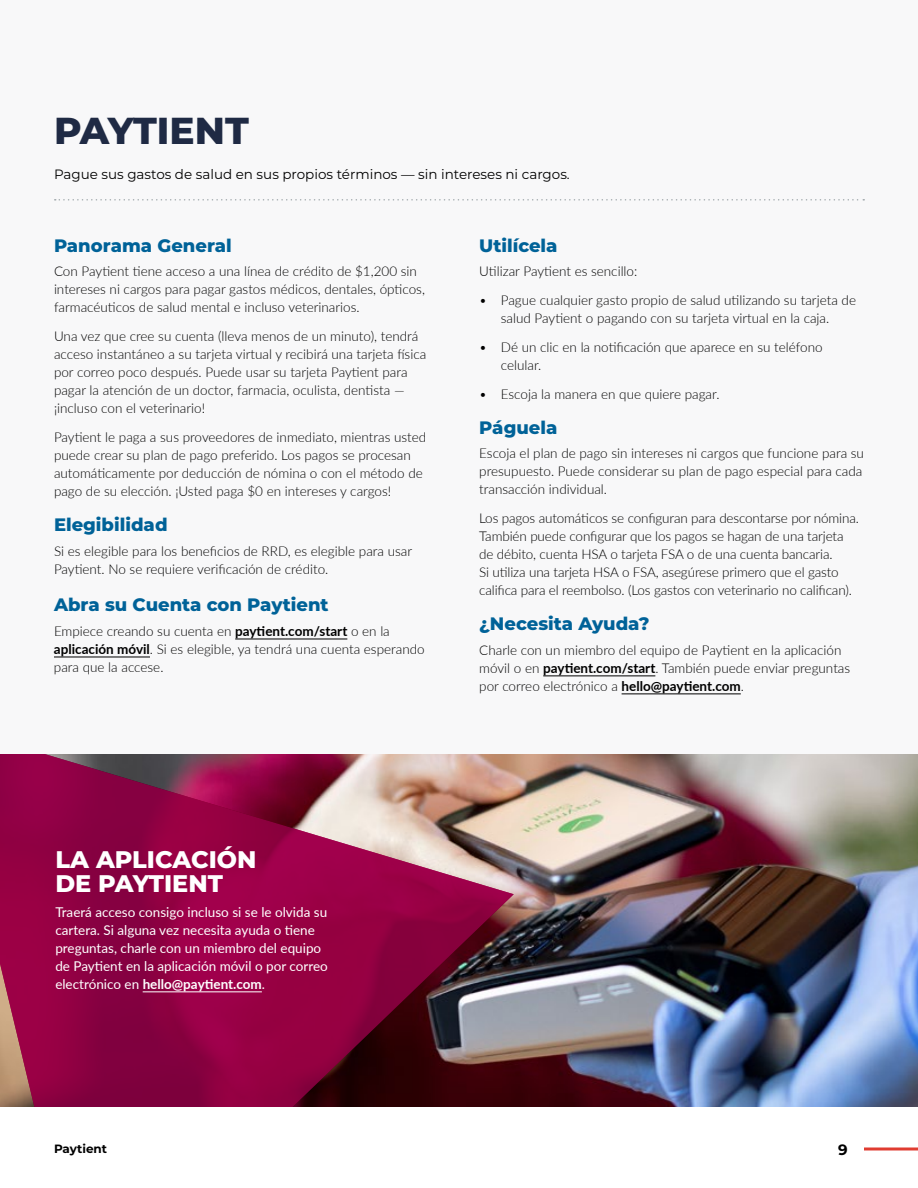
<style>
.page{position:relative;width:918px;height:1188px;background:#f8f8f9}
.page>*{position:absolute;margin:0;border:0;box-sizing:border-box;transform-origin:0 0}
.t1{font:800 37.5px "Montserrat";color:#1f2a44}
.t2{font:800 24px/24px "Montserrat";color:#fff}
.t3{font:800 18px "Montserrat";color:#006298}
.t4{font:700 15px "Montserrat";color:#000}
.t5{font:300 13.5px/18px "Lato";color:#000}
.t6{font:13.5px/18px "Lato";color:#fff}
.t7{font:13.5px "Montserrat";color:#000}
.t8{font:700 12px "Montserrat";color:#000}
.s1{font-weight:700}
</style>
<div class="page">
<img style="left:514px;top:754px;width:404px;height:353px">
<svg style="left:0;top:754px;width:514px;height:353px;background:#8e1e4c"></svg>
<hr style="left:143px;top:992px;width:119px;height:1px;background:#fff">
<svg style="left:55px;top:199px;width:809px;height:2px"></svg>
<hr style="left:235px;top:639px;width:112px;height:1px;background:#000">
<hr style="left:54px;top:657px;width:96px;height:1px;background:#000">
<hr style="left:543px;top:676px;width:112px;height:1px;background:#000">
<hr style="left:622px;top:694px;width:119px;height:1px;background:#000">
<h1 class="t1" style="left:54px;top:103px;width:196px">PAYTIENT</h1>
<p class="t7" style="left:54px;top:165px;width:517px">Pague sus gastos de salud en sus propios términos — sin intereses ni cargos.</p>
<h3 class="t3" style="left:54px;top:232px;width:179px">Panorama General</h3>
<p class="t5" style="left:54px;top:262px;width:372px">Con Paytient tiene acceso a una línea de crédito de $1,200 sin intereses ni cargos para pagar gastos médicos, dentales, ópticos, farmacéuticos de salud mental e incluso veterinarios.</p>
<p class="t5" style="left:54px;top:327px;width:374px">Una vez que cree su cuenta (lleva menos de un minuto), tendrá acceso instantáneo a su tarjeta virtual y recibirá una tarjeta física por correo poco después. Puede usar su tarjeta Paytient para pagar la atención de un doctor, farmacia, oculista, dentista — ¡incluso con el veterinario!</p>
<p class="t5" style="left:54px;top:428px;width:374px">Paytient le paga a sus proveedores de inmediato, mientras usted puede crear su plan de pago preferido. Los pagos se procesan automáticamente por deducción de nómina o con el método de pago de su elección. ¡Usted paga $0 en intereses y cargos!</p>
<h3 class="t3" style="left:54px;top:511px;width:115px">Elegibilidad</h3>
<p class="t5" style="left:54px;top:541px;width:360px">Si es elegible para los beneficios de RRD, es elegible para usar<br>Paytient. No se requiere verificación de crédito.</p>
<h3 class="t3" style="left:54px;top:592px;width:276px">Abra su Cuenta con Paytient</h3>
<p class="t5" style="left:54px;top:622px;width:372px">Empiece creando su cuenta en <span class="s1">paytient.com/start</span> o en la <span class="s1">aplicación móvil</span>. Si es elegible, ya tendrá una cuenta esperando para que la accese.</p>
<h3 class="t3" style="left:479px;top:232px;width:80px">Utilícela</h3>
<p class="t5" style="left:479px;top:262px;width:160px">Utilizar Paytient es sencillo:</p>
<p class="t5" style="left:479px;top:291px;width:378px;text-align:center">• Pague cualquier gasto propio de salud utilizando su tarjeta de salud Paytient o pagando con su tarjeta virtual en la caja.</p>
<p class="t5" style="left:501px;top:338px;width:323px;text-indent:-22px">• Dé un clic en la notificación que aparece en su teléfono celular.</p>
<p class="t5" style="left:479px;top:385px;width:242px">• Escoja la manera en que quiere pagar.</p>
<h3 class="t3" style="left:479px;top:414px;width:80px">Páguela</h3>
<p class="t5" style="left:479px;top:444px;width:386px;text-align:justify">Escoja el plan de pago sin intereses ni cargos que funcione para su presupuesto. Puede considerar su plan de pago especial para cada transacción individual.</p>
<p class="t5" style="left:479px;top:509px;width:381px">Los pagos automáticos se configuran para descontarse por nómina.<br>También puede configurar que los pagos se hagan de una tarjeta de débito, cuenta HSA o tarjeta FSA o de una cuenta bancaria.<br>Si utiliza una tarjeta HSA o FSA, asegúrese primero que el gasto califica para el reembolso. (Los gastos con veterinario no califican).</p>
<h3 class="t3" style="left:479px;top:610px;width:172px">¿Necesita Ayuda?</h3>
<p class="t5" style="left:479px;top:640px;width:372px">Charle con un miembro del equipo de Paytient en la aplicación móvil o en <span class="s1">paytient.com/start</span>. También puede enviar preguntas por correo electrónico a <span class="s1">hello@paytient.com</span>.</p>
<h2 class="t2" style="left:55px;top:846px;width:203px">LA APLICACIÓN<br>DE PAYTIENT</h2>
<p class="t6" style="left:55px;top:902px;width:274px">Traerá acceso consigo incluso si se le olvida su cartera. Si alguna vez necesita ayuda o tiene preguntas, charle con un miembro del equipo de Paytient en la aplicación móvil o por correo electrónico en <span class="s1">hello@paytient.com</span>.</p>
<p class="t8" style="left:54px;top:1140px;width:55px">Paytient</p>
<p class="t4" style="left:838px;top:1139px;width:11px">9</p>
</div>
